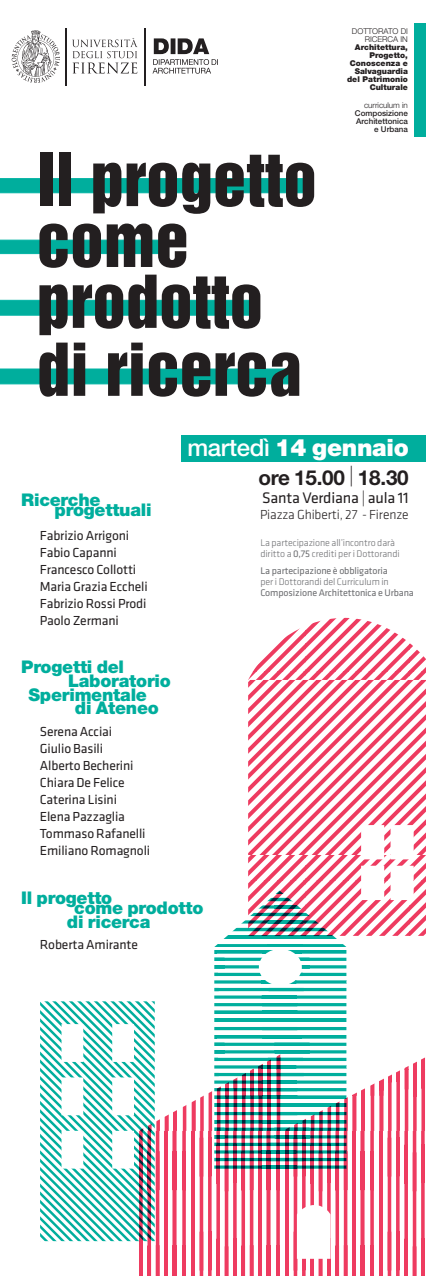
<style>
.page{position:relative;width:426px;height:1276px;background:#fff}
.page>*{position:absolute;margin:0;border:0;box-sizing:border-box;transform-origin:0 0}
.t1{font:900 23.9px "Helvetica Neue LT Pro";letter-spacing:-.015em;color:#fff}
.t2{font:700 20.65px "Helvetica Neue LT Pro";letter-spacing:-.01em;color:#231f20}
.t3{font:900 17.5px "Helvetica Neue LT Pro";letter-spacing:-.015em;color:#00ae9d}
.t4{font:15.85px "Klavika";letter-spacing:-.01em;color:#231f20}
.t5{font:13.55px "Klavika";letter-spacing:-.01em;color:#231f20}
.t6{font:300 13.55px "Klavika";letter-spacing:-.01em;color:#231f20}
.t7{font:10px/11px "Klavika";letter-spacing:-.01em;color:#6c6d70}
.t8{font:300 10px/11px "Klavika";letter-spacing:-.01em;color:#6c6d70}
.Stile_di_paragrafo_2{font:900 8px/8px "Helvetica Neue LT Pro";color:#231f20;text-align:right}
.Stile_di_paragrafo_2-2{font:500 8px/8px "Helvetica Neue LT Pro";color:#231f20;text-align:right}
.Stile_di_paragrafo_2-3{font:300 8px "Helvetica Neue LT Pro";color:#231f20}
.s1{font-weight:300}
.s2{font-weight:500}
.s3{font-weight:100}
.s4{font-weight:400}
</style>
<div class="page">
<div style="left:414px;top:23px;width:11px;height:114px;background:#00ae9d"></div>
<hr style="left:144px;top:29px;width:2px;height:57px;background:#231f20">
<svg style="left:152px;top:38px;width:66px;height:36px"></svg>
<hr style="left:65px;top:29px;width:2px;height:57px;background:#231f20">
<svg style="left:72px;top:38px;width:65px;height:36px"></svg>
<svg style="left:12px;top:30px;width:48px;height:53px"></svg>
<div style="left:40px;top:153px;width:12px;height:53px;background:#231f20"></div>
<div style="left:59px;top:153px;width:11px;height:53px;background:#231f20"></div>
<svg style="left:0;top:155px;width:314px;height:59px"></svg>
<svg style="left:0;top:223px;width:186px;height:45px"></svg>
<svg style="left:0;top:275px;width:260px;height:60px"></svg>
<svg style="left:0;top:342px;width:299px;height:55px"></svg>
<svg style="left:248px;top:617px;width:177px;height:63px"></svg>
<svg style="left:248px;top:680px;width:177px;height:256px"></svg>
<svg style="left:40px;top:1001px;width:114px;height:240px"></svg>
<svg style="left:138px;top:1053px;width:287px;height:78px"></svg>
<svg style="left:138px;top:1131px;width:287px;height:145px"></svg>
<svg style="left:214px;top:890px;width:132px;height:57px"></svg>
<svg style="left:214px;top:950px;width:132px;height:221px"></svg>
<div style="left:181px;top:435px;width:244px;height:27px;background:#00ae9d"></div>
<p class="Stile_di_paragrafo_2-3" style="left:351px;top:26px;width:57px">DOTTORATO DI</p>
<p class="Stile_di_paragrafo_2-3" style="left:364px;top:34px;width:45px">RICERCA IN</p>
<p class="Stile_di_paragrafo_2" style="left:346px;top:43px;width:62px">Architettura,<br>Progetto,<br>Conoscenza e<br>Salvaguardia del Patrimonio<br>Culturale</p>
<p class="Stile_di_paragrafo_2-2" style="left:354px;top:101px;width:54px"><span class="s1">curriculum in<br></span>Composizione<br>Architettonica e Urbana</p>
<p class="t3" style="left:21px;top:489px;width:81px">Ricerche</p>
<p class="t3" style="left:55px;top:499px;width:98px">progettuali</p>
<p class="t5" style="left:40px;top:528px;width:91px">Fabrizio Arrigoni</p>
<p class="t5" style="left:40px;top:545px;width:78px">Fabio Capanni</p>
<p class="t5" style="left:40px;top:562px;width:98px">Francesco Collotti</p>
<p class="t5" style="left:40px;top:579px;width:109px">Maria Grazia Eccheli</p>
<p class="t5" style="left:40px;top:596px;width:108px">Fabrizio Rossi Prodi</p>
<p class="t5" style="left:40px;top:613px;width:80px">Paolo Zermani</p>
<p class="t3" style="left:21px;top:656px;width:104px">Progetti del</p>
<p class="t3" style="left:68px;top:670px;width:104px">Laboratorio</p>
<p class="t3" style="left:75px;top:697px;width:85px">di Ateneo</p>
<p class="t3" style="left:28px;top:684px;width:120px">Sperimentale</p>
<p class="t5" style="left:40px;top:724px;width:74px">Serena Acciai</p>
<p class="t5" style="left:40px;top:741px;width:65px">Giulio Basili</p>
<p class="t5" style="left:40px;top:758px;width:95px">Alberto Becherini</p>
<p class="t5" style="left:40px;top:775px;width:86px">Chiara De Felice</p>
<p class="t5" style="left:40px;top:792px;width:79px">Caterina Lisini</p>
<p class="t5" style="left:40px;top:809px;width:86px">Elena Pazzaglia</p>
<p class="t5" style="left:40px;top:826px;width:107px">Tommaso Rafanelli</p>
<p class="t5" style="left:40px;top:843px;width:112px">Emiliano Romagnoli</p>
<p class="t1" style="left:187px;top:433px;width:223px"><span class="s2">martedì</span> 14 gennaio</p>
<p class="t2" style="left:258px;top:464px;width:152px">ore 15.00 <span class="s3">|</span> 18.30</p>
<p class="t4" style="left:262px;top:489px;width:148px">Santa Verdiana <span class="s1">|</span> aula 11</p>
<p class="t6" style="left:260px;top:507px;width:150px">Piazza Ghiberti, 27 - Firenze</p>
<p class="t8" style="left:260px;top:537px;width:141px">La partecipazione all’incontro darà diritto a <span class="s4">0,75</span> crediti per i Dottorandi</p>
<p class="t7" style="left:260px;top:565px;width:155px">La partecipazione è obbligatoria<br><span class="s1">per i Dottorandi del Curriculum in<br></span>Composizione Architettonica e Urbana</p>
<p class="t3" style="left:21px;top:887px;width:92px">Il progetto</p>
<p class="t3" style="left:74px;top:897px;width:130px">come prodotto</p>
<p class="t3" style="left:67px;top:911px;width:85px">di ricerca</p>
<p class="t5" style="left:40px;top:937px;width:99px">Roberta Amirante</p>
</div>
